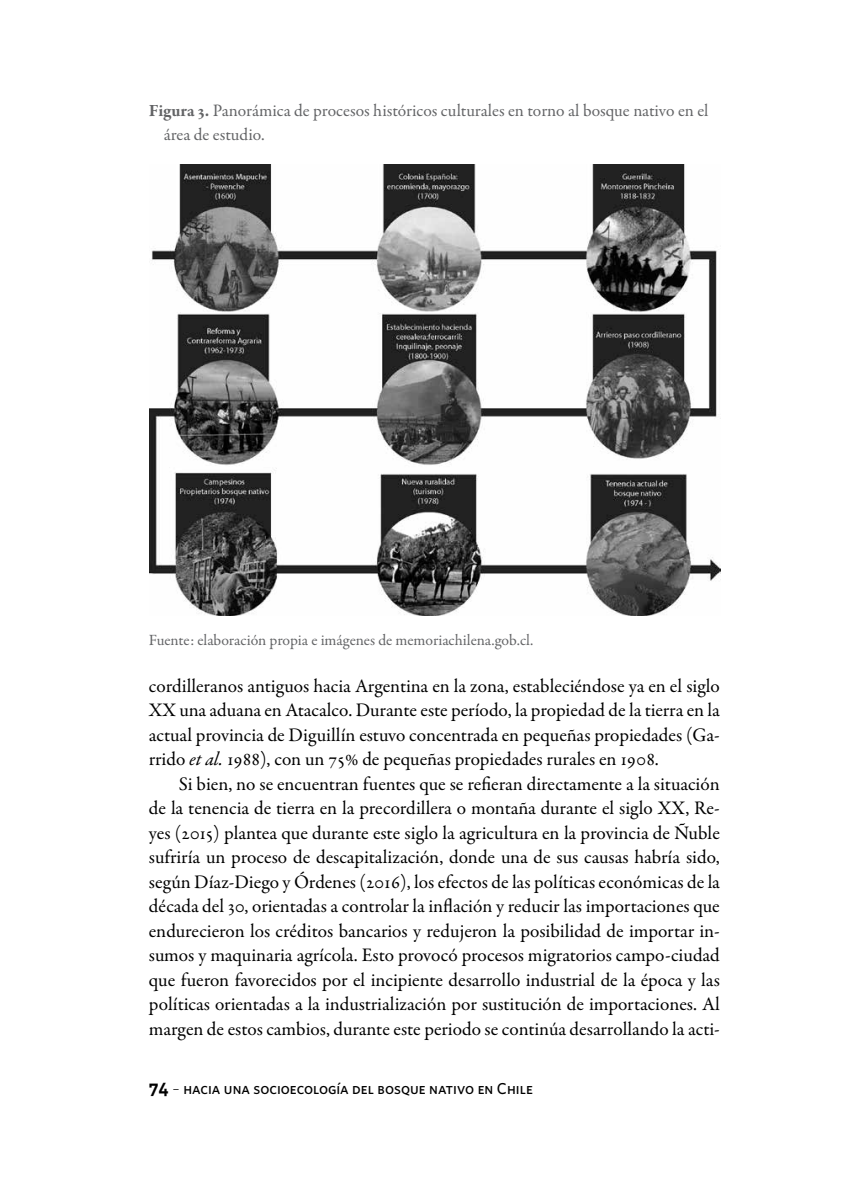
<style>
.page{position:relative;width:844px;height:1191px;background:#fff}
.page>*{position:absolute;margin:0;border:0;box-sizing:border-box;transform-origin:0 0}
.t1{font:19.25px/24.5px "Garamond Premr Pro";color:#000;text-align:justify}
.t2{font:17.5px/24.5px "Garamond Premr Pro";color:#636466}
.t3{font:15.75px "Garamond Premr Pro";color:#636466}
.t4{font:15.75px "Whitney Medium SC";color:#000}
.s1{font-weight:700}
.s2{font-style:italic}
.s3{font-family:"DIN Alternate";font-weight:700;font-size:17.5px}
.s4{font-family:"Whitney";font-weight:300}
</style>
<div class="page">
<img style="left:149px;top:164px;width:571px;height:451px">
<p class="t2" style="left:164px;top:98px;width:546px;text-indent:-15px"><span class="s1">Figura 3.</span> Panorámica de procesos históricos culturales en torno al bosque nativo en el área de estudio.</p>
<p class="t3" style="left:149px;top:630px;width:386px">Fuente: elaboración propia e imágenes de memoriachilena.gob.cl.</p>
<p class="t1" style="left:149px;top:673px;width:572px">cordilleranos antiguos hacia Argentina en la zona, estableciéndose ya en el siglo XX una aduana en Atacalco. Durante este período, la propiedad de la tierra en la actual provincia de Diguillín estuvo concentrada en pequeñas propiedades (Ga&shy;rrido <span class="s2">et al.</span> 1988), con un 75% de pequeñas propiedades rurales en 1908.</p>
<p class="t1" style="left:149px;top:771px;width:572px;text-indent:30px">Si bien, no se encuentran fuentes que se refieran directamente a la situación de la tenencia de tierra en la precordillera o montaña durante el siglo XX, Re&shy;yes (2015) plantea que durante este siglo la agricultura en la provincia de Ñuble sufriría un proceso de descapitalización, donde una de sus causas habría sido, según Díaz-Diego y Órdenes (2016), los efectos de las políticas económicas de la década del 30, orientadas a controlar la inflación y reducir las importaciones que endurecieron los créditos bancarios y redujeron la posibilidad de importar in&shy;sumos y maquinaria agrícola. Esto provocó procesos migratorios campo-ciudad que fueron favorecidos por el incipiente desarrollo industrial de la época y las políticas orientadas a la industrialización por sustitución de importaciones. Al margen de estos cambios, durante este periodo se continúa desarrollando la acti-</p>
<p class="t4" style="left:149px;top:1079px;width:385px"><span class="s3">74</span> <span class="s4">–</span> hacia una socioecología del bosque nativo en Chile</p>
</div>
